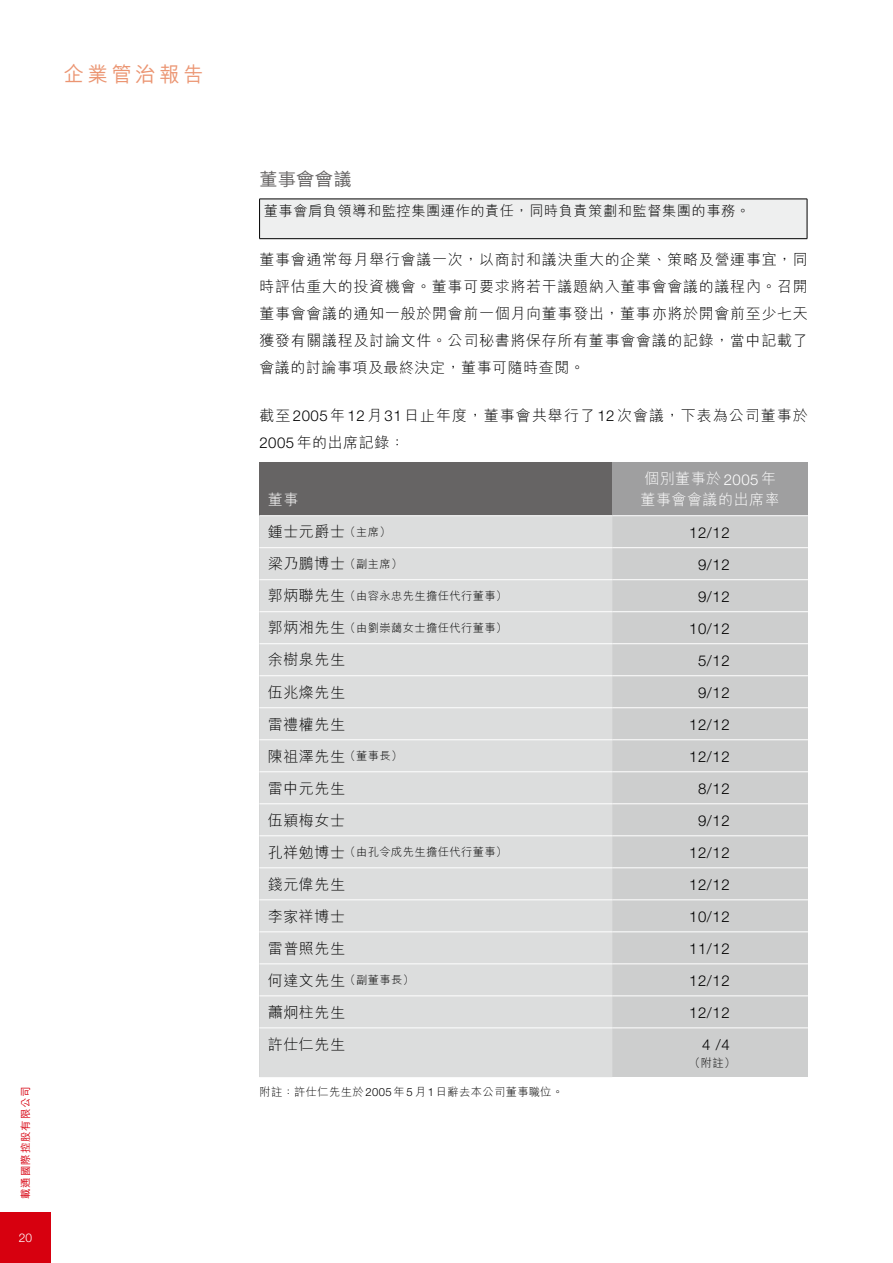
<style>
.page{position:relative;width:893px;height:1263px;background:#fff}
.page>*{position:absolute;margin:0;border:0;box-sizing:border-box;transform-origin:0 0}
.t1{font:500 21px "M Hei HK";letter-spacing:.2em;color:#eb9572;scale:.95 1}
.t2{font:500 18px "M Hei HK";letter-spacing:.035em;color:#666464}
.t3{font:300 15px/27px "M Hei HK";letter-spacing:.035em;color:#000;text-align:justify}
.t4{font:300 15px "Helvetica Neue";letter-spacing:.035em;color:#000}
.t5{font:300 15px/27px "M Hei HK";letter-spacing:.07em;color:#000}
.t6{font:300 15px/21px "M Hei HK";letter-spacing:.035em;color:#fff}
.t7{font:300 14.25px "M Hei HK";letter-spacing:.035em;color:#000}
.t8{font:300 12px "Helvetica Neue";color:#fff}
.t9{font:300 11.25px "M Hei HK";letter-spacing:.035em;color:#000}
.t10{font:500 10.5px "M Hei HK";letter-spacing:.09em;color:#d7000f}
.s1{font-family:"Helvetica Neue"}
.s2{font-size:11.25px}
.s3{font-size:15px}
</style>
<div class="page">
<div style="left:0;top:1212px;width:51px;height:51px;background:#d7000f"></div>
<div style="left:259px;top:463px;width:549px;height:614px;background:#cdcece"></div>
<div style="left:260px;top:199px;width:547px;height:40px;background:#eeefef"></div>
<hr style="left:259px;top:199px;width:548px;height:1px;background:#000">
<hr style="left:259px;top:199px;width:1px;height:39px;background:#000">
<hr style="left:807px;top:199px;width:1px;height:39px;background:#000">
<hr style="left:259px;top:238px;width:548px;height:1px;background:#000">
<div style="left:259px;top:463px;width:353px;height:53px;background:#666464"></div>
<div style="left:612px;top:463px;width:196px;height:53px;background:#9f9fa0"></div>
<div style="left:259px;top:516px;width:353px;height:561px;background:#dcdddd"></div>
<hr style="left:259px;top:515px;width:353px;height:1px;background:#fff">
<hr style="left:612px;top:515px;width:196px;height:1px;background:#fff">
<hr style="left:259px;top:547px;width:353px;height:1px;background:#fff">
<hr style="left:612px;top:547px;width:196px;height:1px;background:#fff">
<hr style="left:259px;top:579px;width:353px;height:1px;background:#fff">
<hr style="left:612px;top:579px;width:196px;height:1px;background:#fff">
<hr style="left:259px;top:611px;width:353px;height:1px;background:#fff">
<hr style="left:612px;top:611px;width:196px;height:1px;background:#fff">
<hr style="left:259px;top:643px;width:353px;height:1px;background:#fff">
<hr style="left:612px;top:643px;width:196px;height:1px;background:#fff">
<hr style="left:259px;top:675px;width:353px;height:1px;background:#fff">
<hr style="left:612px;top:675px;width:196px;height:1px;background:#fff">
<hr style="left:259px;top:707px;width:353px;height:1px;background:#fff">
<hr style="left:612px;top:707px;width:196px;height:1px;background:#fff">
<hr style="left:259px;top:739px;width:353px;height:1px;background:#fff">
<hr style="left:612px;top:739px;width:196px;height:1px;background:#fff">
<hr style="left:259px;top:771px;width:353px;height:1px;background:#fff">
<hr style="left:612px;top:771px;width:196px;height:1px;background:#fff">
<hr style="left:259px;top:803px;width:353px;height:1px;background:#fff">
<hr style="left:612px;top:803px;width:196px;height:1px;background:#fff">
<hr style="left:259px;top:835px;width:353px;height:1px;background:#fff">
<hr style="left:612px;top:835px;width:196px;height:1px;background:#fff">
<hr style="left:259px;top:867px;width:353px;height:1px;background:#fff">
<hr style="left:612px;top:867px;width:196px;height:1px;background:#fff">
<hr style="left:259px;top:899px;width:353px;height:1px;background:#fff">
<hr style="left:612px;top:899px;width:196px;height:1px;background:#fff">
<hr style="left:259px;top:931px;width:353px;height:1px;background:#fff">
<hr style="left:612px;top:931px;width:196px;height:1px;background:#fff">
<hr style="left:259px;top:963px;width:353px;height:1px;background:#fff">
<hr style="left:612px;top:963px;width:196px;height:1px;background:#fff">
<hr style="left:259px;top:995px;width:353px;height:1px;background:#fff">
<hr style="left:612px;top:995px;width:196px;height:1px;background:#fff">
<hr style="left:259px;top:1027px;width:353px;height:1px;background:#fff">
<hr style="left:612px;top:1027px;width:196px;height:1px;background:#fff">
<h1 class="t1" style="left:64px;top:59px;width:149px">企業管治報告</h1>
<p class="t10" style="left:18px;top:1199px;width:114px;rotate:-90deg">載通國際控股有限公司</p>
<p class="t8" style="left:19px;top:1230px;width:15px">20</p>
<p class="t2" style="left:259px;top:166px;width:94px">董事會會議</p>
<p class="t7" style="left:264px;top:200px;width:488px">董事會肩負領導和監控集團運作的責任，同時負責策劃和監督集團的事務。</p>
<p class="t3" style="left:259px;top:245px;width:550px">董事會通常每月舉行會議一次，以商討和議決重大的企業、策略及營運事宜，同時評估重大的投資機會。董事可要求將若干議題納入董事會會議的議程內。召開董事會會議的通知一般於開會前一個月向董事發出，董事亦將於開會前至少七天獲發有關議程及討論文件。公司秘書將保存所有董事會會議的記錄，當中記載了會議的討論事項及最終決定，董事可隨時查閱。</p>
<p class="t5" style="left:259px;top:402px;width:550px">截至<span class="s1">2005</span>年<span class="s1">12</span>月<span class="s1">31</span>日止年度，董事會共舉行了<span class="s1">12</span>次會議，下表為公司董事於<br><span class="s1">2005</span>年的出席記錄：</p>
<p class="t6" style="left:268px;top:489px;width:32px">董事</p>
<p class="t6" style="left:640px;top:468px;width:141px">個別董事於<span class="s1">2005</span>年董事會會議的出席率</p>
<p class="t3" style="left:268px;top:518px;width:124px">鍾士元爵士<span class="s2">（主席）</span></p>
<p class="t4" style="left:689px;top:523px;width:42px">12/12</p>
<p class="t3" style="left:268px;top:550px;width:136px">梁乃鵬博士<span class="s2">（副主席）</span></p>
<p class="t4" style="left:698px;top:555px;width:33px">9/12</p>
<p class="t9" style="left:268px;top:588px;width:241px"><span class="s3">郭炳聯先生</span>（由容永忠先生擔任代行董事）</p>
<p class="t4" style="left:698px;top:587px;width:33px">9/12</p>
<p class="t9" style="left:268px;top:620px;width:241px"><span class="s3">郭炳湘先生</span>（由劉崇藹女士擔任代行董事）</p>
<p class="t4" style="left:689px;top:619px;width:42px">10/12</p>
<p class="t3" style="left:268px;top:646px;width:79px">余樹泉先生</p>
<p class="t4" style="left:698px;top:651px;width:33px">5/12</p>
<p class="t3" style="left:268px;top:678px;width:79px">伍兆燦先生</p>
<p class="t4" style="left:698px;top:683px;width:33px">9/12</p>
<p class="t3" style="left:268px;top:710px;width:79px">雷禮權先生</p>
<p class="t4" style="left:689px;top:715px;width:42px">12/12</p>
<p class="t3" style="left:268px;top:742px;width:136px">陳祖澤先生<span class="s2">（董事長）</span></p>
<p class="t4" style="left:689px;top:747px;width:42px">12/12</p>
<p class="t3" style="left:268px;top:774px;width:79px">雷中元先生</p>
<p class="t4" style="left:698px;top:779px;width:33px">8/12</p>
<p class="t3" style="left:268px;top:806px;width:79px">伍穎梅女士</p>
<p class="t4" style="left:698px;top:811px;width:33px">9/12</p>
<p class="t9" style="left:268px;top:844px;width:241px"><span class="s3">孔祥勉博士</span>（由孔令成先生擔任代行董事）</p>
<p class="t4" style="left:689px;top:843px;width:42px">12/12</p>
<p class="t3" style="left:268px;top:870px;width:79px">錢元偉先生</p>
<p class="t4" style="left:689px;top:875px;width:42px">12/12</p>
<p class="t3" style="left:268px;top:902px;width:79px">李家祥博士</p>
<p class="t4" style="left:689px;top:907px;width:42px">10/12</p>
<p class="t3" style="left:268px;top:934px;width:79px">雷普照先生</p>
<p class="t4" style="left:689px;top:939px;width:42px">11/12</p>
<p class="t9" style="left:268px;top:972px;width:148px"><span class="s3">何達文先生</span>（副董事長）</p>
<p class="t4" style="left:689px;top:971px;width:42px">12/12</p>
<p class="t3" style="left:268px;top:998px;width:79px">蕭炯柱先生</p>
<p class="t4" style="left:689px;top:1003px;width:42px">12/12</p>
<p class="t3" style="left:268px;top:1030px;width:79px">許仕仁先生</p>
<p class="t4" style="left:702px;top:1035px;width:29px">4 /4</p>
<p class="t9" style="left:689px;top:1055px;width:48px">（附註）</p>
<p class="t9" style="left:259px;top:1083px;width:306px">附註：許仕仁先生於<span class="s1">2005</span>年<span class="s1">5</span>月<span class="s1">1</span>日辭去本公司董事職位。</p>
</div>
